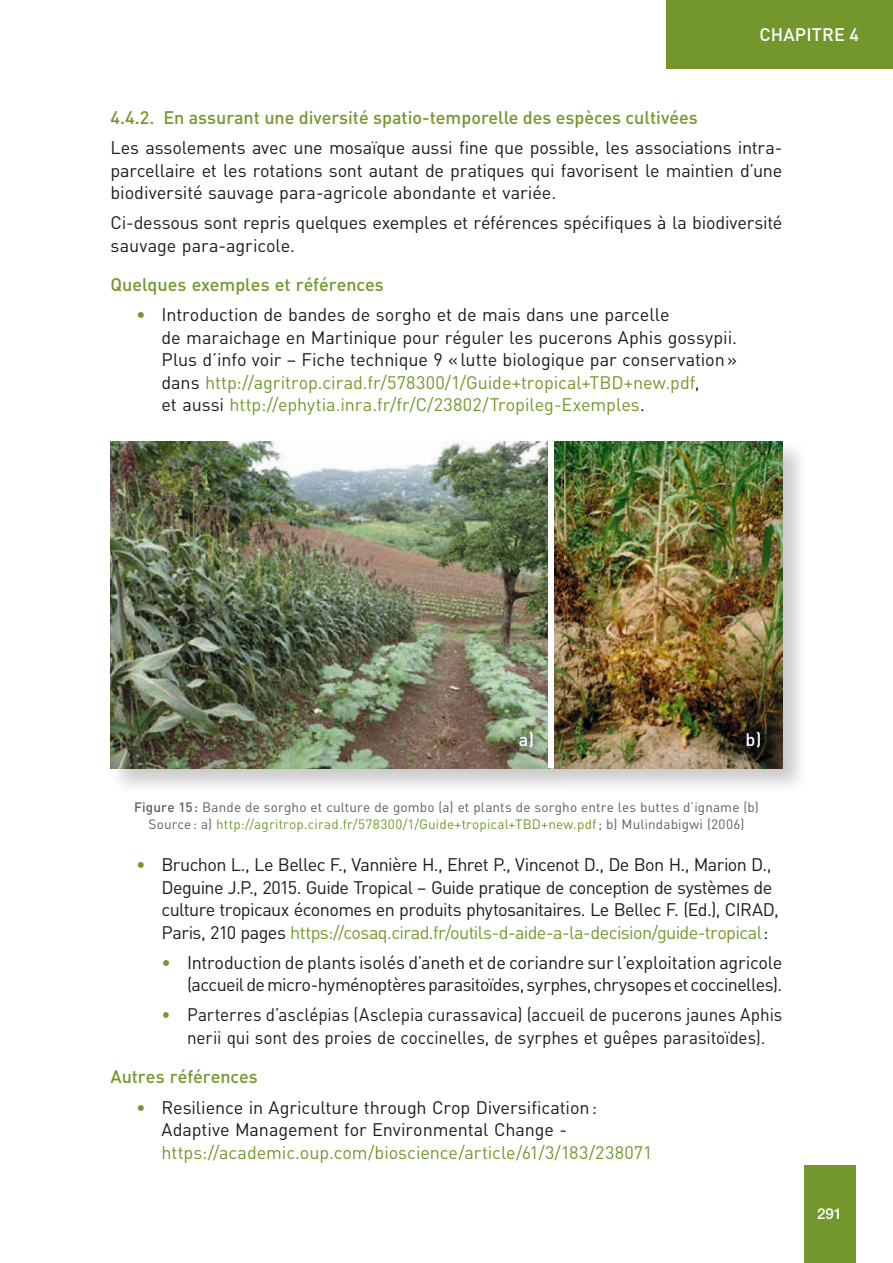
<style>
.page{position:relative;width:893px;height:1263px;background:#fff}
.page>*{position:absolute;margin:0;border:0;box-sizing:border-box;transform-origin:0 0}
.t1{font:18px/22.5px "DIN Pro";letter-spacing:-.01em;color:#1c1c1c}
.t2{font:18px/22.5px "DIN Pro";letter-spacing:-.035em;color:#1c1c1c}
.t3{font:18px/22.5px "DIN Pro";letter-spacing:-.01em;color:#1c1c1c;text-align:center;scale:.95 1}
.t4{font:500 18px "DIN Pro";color:#74972d}
.t5{font:18px "DIN Pro";letter-spacing:-.005em;color:#74972d}
.t6{font:500 18px "DIN Pro";letter-spacing:.01em;color:#fff}
.t7{font:500 15px "Helvetica Neue LT Std";color:#fff}
.t8{font:13.5px/16.8px "DIN Pro";letter-spacing:.01em;color:#5f5f5f;text-align:center}
.s1{color:#74972d}
.s2{font-weight:500}
</style>
<div class="page">
<div style="left:804px;top:1165px;width:51px;height:98px;background:#74972d"></div>
<div style="left:666px;top:0;width:227px;height:68px;background:#74972d"></div>
<div style="left:109px;top:439px;width:699px;height:356px;background:#1c1c1c;opacity:.23"></div>
<img style="left:111px;top:441px;width:439px;height:328px">
<div style="left:548px;top:441px;width:234px;height:327px;background:#fff"></div>
<img style="left:554px;top:441px;width:228px;height:327px">
<svg style="left:511px;top:724px;width:31px;height:32px"></svg>
<p class="t6" style="left:759px;top:22px;width:101px">CHAPITRE 4</p>
<p class="t4" style="left:111px;top:106px;width:589px">4.4.2. En assurant une diversité spatio-temporelle des espèces cultivées</p>
<p class="t1" style="left:111px;top:136px;width:673px;text-align:justify">Les assolements avec une mosaïque aussi fine que possible, les associations intra&shy;parcellaire et les rotations sont autant de pratiques qui favorisent le maintien d’une biodiversité sauvage para-agricole abondante et variée.</p>
<p class="t1" style="left:111px;top:211px;width:673px">Ci-dessous sont repris quelques exemples et références spécifiques à la biodiversité sauvage para-agricole.</p>
<p class="t4" style="left:111px;top:273px;width:275px">Quelques exemples et références</p>
<p class="t1" style="left:162px;top:303px;width:577px;text-indent:-26px"><span class="s1">•</span> Introduction de bandes de sorgho et de mais dans une parcelle<br>de maraichage en Martinique pour réguler les pucerons Aphis gossypii.<br>Plus d’info voir – Fiche technique 9 «lutte biologique par conservation» dans <span class="s1">http://agritrop.cirad.fr/578300/1/Guide+tropical+TBD+new.pdf</span>,<br>et aussi <span class="s1">http://ephytia.inra.fr/fr/C/23802/Tropileg-Exemples</span>.</p>
<p class="t6" style="left:519px;top:728px;width:17px">a)</p>
<p class="t6" style="left:746px;top:728px;width:17px">b)</p>
<p class="t8" style="left:134px;top:798px;width:626px"><span class="s2">Figure 15:</span> Bande de sorgho et culture de gombo (a) et plants de sorgho entre les buttes d’igname (b)<br>Source: a) <span class="s1">http://agritrop.cirad.fr/578300/1/Guide+tropical+TBD+new.pdf</span>; b) Mulindabigwi (2006)</p>
<p class="t2" style="left:162px;top:853px;width:619px;text-indent:-26px"><span class="s1">•</span> Bruchon L., Le Bellec F., Vannière H., Ehret P., Vincenot D., De Bon H., Marion D., Deguine J.P., 2015. Guide Tropical – Guide pratique de conception de systèmes de culture tropicaux économes en produits phytosanitaires. Le Bellec F. (Ed.), CIRAD, Paris, 210 pages <span class="s1">https://cosaq.cirad.fr/outils-d-aide-a-la-decision/guide-tropical</span>:</p>
<p class="t1" style="left:162px;top:950px;width:622px;text-align:right"><span class="s1">•</span> Introduction de plants isolés d’aneth et de coriandre sur l’exploitation agricole (accueil de micro-hyménoptères parasitoïdes, syrphes, chrysopes et coccinelles).</p>
<p class="t3" style="left:162px;top:1003px;width:655px"><span class="s1">•</span> Parterres d’asclépias (Asclepia curassavica) (accueil de pucerons jaunes Aphis nerii qui sont des proies de coccinelles, de syrphes et guêpes parasitoïdes).</p>
<p class="t4" style="left:111px;top:1065px;width:149px">Autres références</p>
<p class="t1" style="left:136px;top:1095px;width:463px;text-align:center"><span class="s1">•</span> Resilience in Agriculture through Crop Diversification:<br>Adaptive Management for Environmental Change -</p>
<p class="t5" style="left:162px;top:1140px;width:492px">https://academic.oup.com/bioscience/article/61/3/183/238071</p>
<p class="t7" style="left:817px;top:1205px;width:27px">291</p>
</div>
